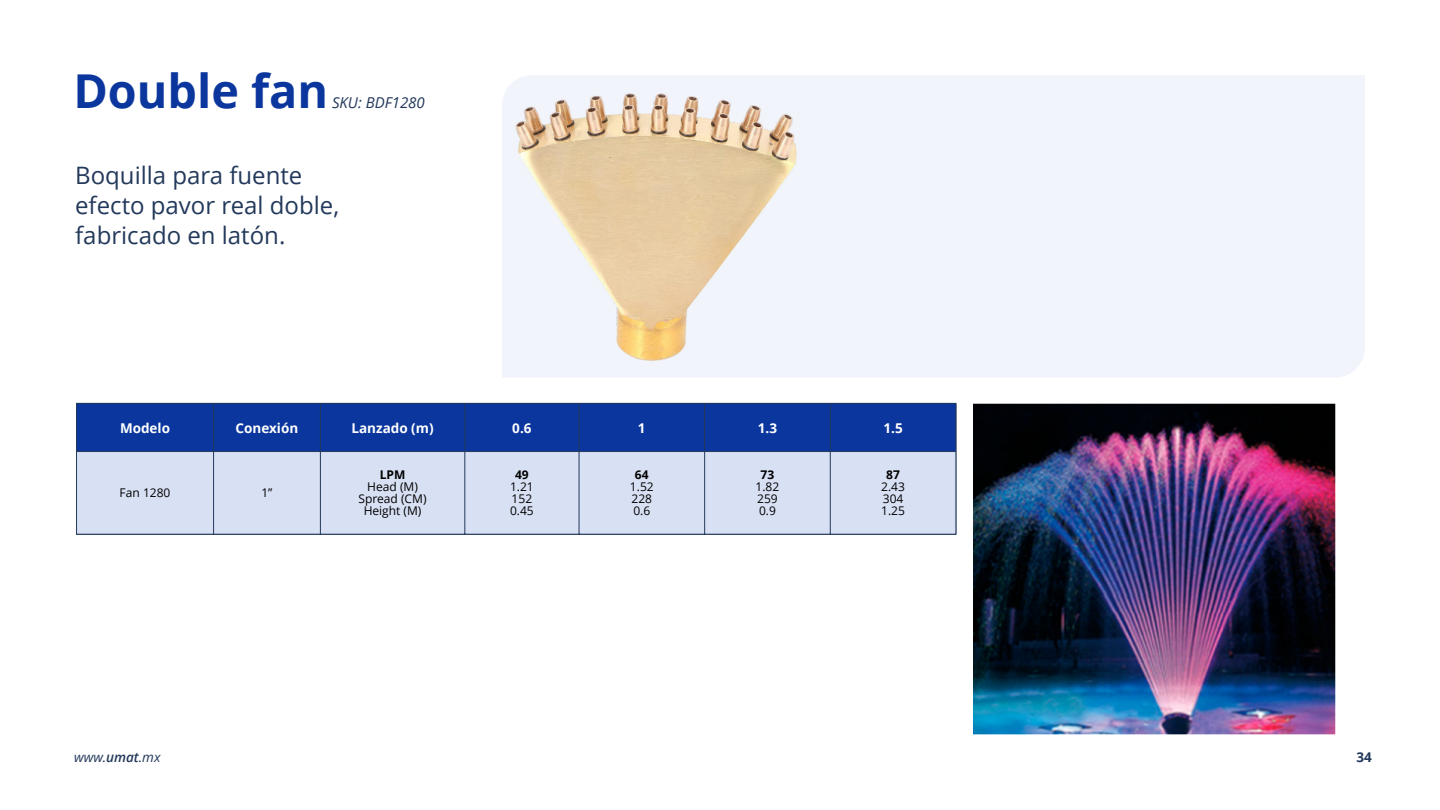
<style>
.page{position:relative;width:1440px;height:810px;background:#fff}
.page>*{position:absolute;margin:0;border:0;box-sizing:border-box;transform-origin:0 0}
.t1{font:700 46.72px "Open Sans";color:#0a369d}
.t2{font:24px/30px "Open Sans";color:#23395b}
.t3{font:italic 15px "Open Sans";color:#23395b}
.t4{font:700 13.5px "Open Sans";color:#fff}
.t5{font:italic 13.5px "Open Sans";color:#23395b}
.t6{font:700 13.5px "Open Sans";color:#23395b}
.t7{font:12px/12px "Open Sans";color:#000}
.t8{font:700 12px "Open Sans";color:#000}
.s1{font-weight:600}
</style>
<div class="page">
<div style="left:502px;top:75px;width:863px;height:302px;background:#f1f4fa"></div>
<div style="left:77px;top:403px;width:879px;height:49px;background:#0a369d"></div>
<div style="left:77px;top:452px;width:879px;height:82px;background:#d8e0f3"></div>
<hr style="left:76px;top:403px;width:1px;height:131px;background:#23395b">
<hr style="left:956px;top:403px;width:1px;height:131px;background:#23395b">
<hr style="left:213px;top:403px;width:1px;height:131px;background:#23395b">
<hr style="left:320px;top:403px;width:1px;height:131px;background:#23395b">
<hr style="left:465px;top:403px;width:1px;height:131px;background:#23395b">
<hr style="left:579px;top:403px;width:1px;height:131px;background:#23395b">
<hr style="left:704px;top:403px;width:1px;height:131px;background:#23395b">
<hr style="left:830px;top:403px;width:1px;height:131px;background:#23395b">
<hr style="left:77px;top:403px;width:879px;height:1px;background:#23395b">
<hr style="left:77px;top:451px;width:879px;height:1px;background:#23395b">
<hr style="left:77px;top:534px;width:879px;height:1px;background:#23395b">
<img style="left:516px;top:94px;width:280px;height:266px">
<img style="left:974px;top:403px;width:361px;height:332px">
<h1 class="t1" style="left:73px;top:73px;width:256px">Double fan</h1>
<p class="t3" style="left:332px;top:97px;width:94px">SKU: BDF1280</p>
<h2 class="t2" style="left:75px;top:162px;width:266px">Boquilla para fuente efecto pavor real doble, fabricado en latón.</h2>
<p class="t4" style="left:120px;top:422px;width:52px">Modelo</p>
<p class="t4" style="left:236px;top:422px;width:64px">Conexión</p>
<p class="t4" style="left:352px;top:422px;width:84px">Lanzado (m)</p>
<p class="t4" style="left:512px;top:422px;width:21px">0.6</p>
<p class="t4" style="left:638px;top:422px;width:9px">1</p>
<p class="t4" style="left:758px;top:422px;width:21px">1.3</p>
<p class="t4" style="left:883px;top:422px;width:21px">1.5</p>
<p class="t7" style="left:120px;top:488px;width:52px">Fan 1280</p>
<p class="t7" style="left:261px;top:488px;width:13px">1”</p>
<p class="t8" style="left:380px;top:470px;width:27px">LPM</p>
<p class="t7" style="left:359px;top:482px;width:69px;text-align:center">Head (M)<br>Spread (CM)<br>Height (M)</p>
<p class="t8" style="left:515px;top:470px;width:15px">49</p>
<p class="t7" style="left:510px;top:482px;width:25px">1.21<br>152<br>0.45</p>
<p class="t8" style="left:635px;top:470px;width:15px">64</p>
<p class="t7" style="left:630px;top:482px;width:25px">1.52<br>228<br>0.6</p>
<p class="t8" style="left:761px;top:470px;width:15px">73</p>
<p class="t7" style="left:756px;top:482px;width:25px">1.82<br>259<br>0.9</p>
<p class="t8" style="left:886px;top:470px;width:15px">87</p>
<p class="t7" style="left:881px;top:482px;width:25px">2.43<br>304<br>1.25</p>
<p class="t5" style="left:74px;top:751px;width:88px">www.<span class="s1">umat</span>.mx</p>
<p class="t6" style="left:1357px;top:751px;width:17px">34</p>
</div>
